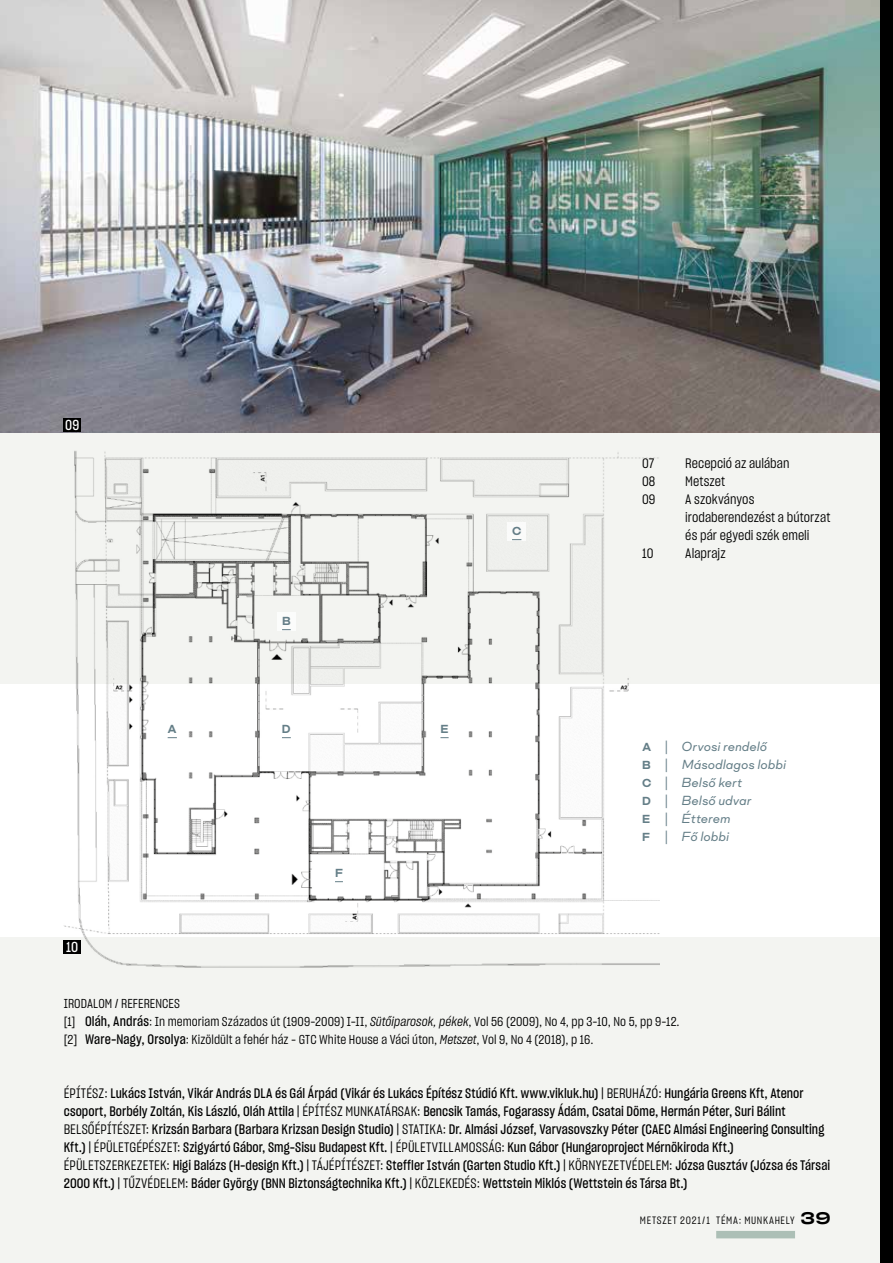
<style>
.page{position:relative;width:893px;height:1263px;background:#f3f4f1}
.page>*{position:absolute;margin:0;border:0;box-sizing:border-box;transform-origin:0 0}
.t1{font:14.25px "Sharp Grotesk Medium 15";color:#fff}
.t2{font:13.5px/18px "Sharp Grotesk Medium 15";letter-spacing:.005em;color:#000}
.t3{font:13.5px/18px "Sharp Grotesk Book 15";color:#000}
.t4{font:italic 13.5px/18px "Mid Century Sans";color:#647e87}
.t5{font:12.75px/18px "Sharp Grotesk Book 15";letter-spacing:.005em;color:#000}
.t6{font:700 12px "Mid Century Sans";color:#647e87}
.t7{font:10.5px "Sharp Grotesk Book 15";letter-spacing:.065em;color:#000}
.s1{font-weight:700;font-style:normal;font-size:12px}
.s2{font-family:"Sharp Grotesk Medium 15";font-size:13.5px}
.s3{font-family:"Sharp Grotesk Book Italic 15"}
.s4{font-family:"Sharp Grotesk Book 15"}
.s5{font-family:"Sharp Grotesk Medium 25";font-size:16.5px}
</style>
<div class="page">
<div style="left:0;top:684px;width:880px;height:252px;background:#fff"></div>
<img style="left:64px;top:451px;width:595px;height:517px">
<img style="left:0;top:0;width:880px;height:432px">
<div style="left:64px;top:418px;width:17px;height:14px;background:#000"></div>
<div style="left:64px;top:940px;width:17px;height:14px;background:#000"></div>
<div style="left:163px;top:720px;width:18px;height:18px;background:#fff"></div>
<div style="left:508px;top:522px;width:18px;height:18px;background:#fff"></div>
<div style="left:436px;top:720px;width:18px;height:18px;background:#fff"></div>
<div style="left:277px;top:612px;width:18px;height:18px;background:#fff"></div>
<div style="left:277px;top:720px;width:18px;height:18px;background:#fff"></div>
<div style="left:330px;top:864px;width:18px;height:18px;background:#fff"></div>
<div style="left:880px;top:0;width:13px;height:1263px;background:#000"></div>
<div style="left:716px;top:1231px;width:79px;height:7px;background:#acbfb6"></div>
<p class="t1" style="left:65px;top:415px;width:15px">09</p>
<p class="t1" style="left:66px;top:937px;width:14px">10</p>
<p class="t6" style="left:168px;top:722px;width:11px">A</p>
<p class="t6" style="left:282px;top:614px;width:10px">B</p>
<p class="t6" style="left:282px;top:722px;width:10px">D</p>
<p class="t6" style="left:335px;top:866px;width:9px">F</p>
<p class="t6" style="left:512px;top:524px;width:11px">C</p>
<p class="t6" style="left:440px;top:722px;width:10px">E</p>
<p class="t3" style="left:642px;top:454px;width:14px">07</p>
<p class="t3" style="left:685px;top:454px;width:106px">Recepció az aulában</p>
<p class="t3" style="left:642px;top:472px;width:15px">08</p>
<p class="t3" style="left:685px;top:472px;width:41px">Metszet</p>
<p class="t3" style="left:642px;top:490px;width:15px">09</p>
<p class="t3" style="left:685px;top:490px;width:147px">A szokványos irodaberendezést a bútorzat és pár egyedi szék emeli</p>
<p class="t3" style="left:642px;top:544px;width:13px">10</p>
<p class="t3" style="left:685px;top:544px;width:42px">Alaprajz</p>
<p class="t4" style="left:642px;top:738px;width:146px"><span class="s1">A</span> | Orvosi rendelő<br><span class="s1">B</span> | Másodlagos lobbi<br><span class="s1">C</span> | Belső kert<br><span class="s1">D</span> | Belső udvar<br><span class="s1">E</span> | Étterem<br><span class="s1">F</span> | Fő lobbi</p>
<p class="t5" style="left:64px;top:994px;width:617px">IRODALOM / REFERENCES<br>[1] <span class="s2">Oláh, András</span>: In memoriam Százados út (1909–2009) I-II, <span class="s3">Sütőiparosok, pékek</span>, Vol 56 (2009), No 4, pp 3–10, No 5, pp 9–12. [2] <span class="s2">Ware-Nagy, Orsolya</span>: Kizöldült a fehér ház – GTC White House a Váci úton, <span class="s3">Metszet</span>, Vol 9, No 4 (2018), p 16.</p>
<p class="t2" style="left:64px;top:1084px;width:768px"><span class="s4">ÉPÍTÉSZ:</span> Lukács István, Vikár András DLA és Gál Árpád (Vikár és Lukács Építész Stúdió Kft. www.vikluk.hu) <span class="s4">| BERUHÁZÓ:</span> Hungária Greens Kft, Atenor csoport, Borbély Zoltán, Kis László, Oláh Attila <span class="s4">| ÉPÍTÉSZ MUNKATÁRSAK:</span> Bencsik Tamás, Fogarassy Ádám, Csatai Döme, Hermán Péter, Suri Bálint <span class="s4">BELSŐÉPÍTÉSZET:</span> Krizsán Barbara (Barbara Krizsan Design Studio) <span class="s4">| STATIKA:</span> Dr. Almási József, Varvasovszky Péter (CAEC Almási Engineering Consulting Kft.) <span class="s4">| ÉPÜLETGÉPÉSZET:</span> Szigyártó Gábor, Smg-Sisu Budapest Kft. <span class="s4">| ÉPÜLETVILLAMOSSÁG:</span> Kun Gábor (Hungaroproject Mérnökiroda Kft.)<br><span class="s4">ÉPÜLETSZERKEZETEK:</span> Higi Balázs (H-design Kft.) <span class="s4">| TÁJÉPÍTÉSZET:</span> Steffler István (Garten Studio Kft.) <span class="s4">| KÖRNYEZETVÉDELEM:</span> Józsa Gusztáv (Józsa és Társai 2000 Kft.) <span class="s4">| TŰZVÉDELEM:</span> Báder György (BNN Biztonságtechnika Kft.) <span class="s4">| KÖZLEKEDÉS:</span> Wettstein Miklós (Wettstein és Társa Bt.)</p>
<p class="t7" style="left:640px;top:1213px;width:192px">METSZET 2021/1 TÉMA: MUNKAHELY <span class="s5">39</span></p>
</div>
